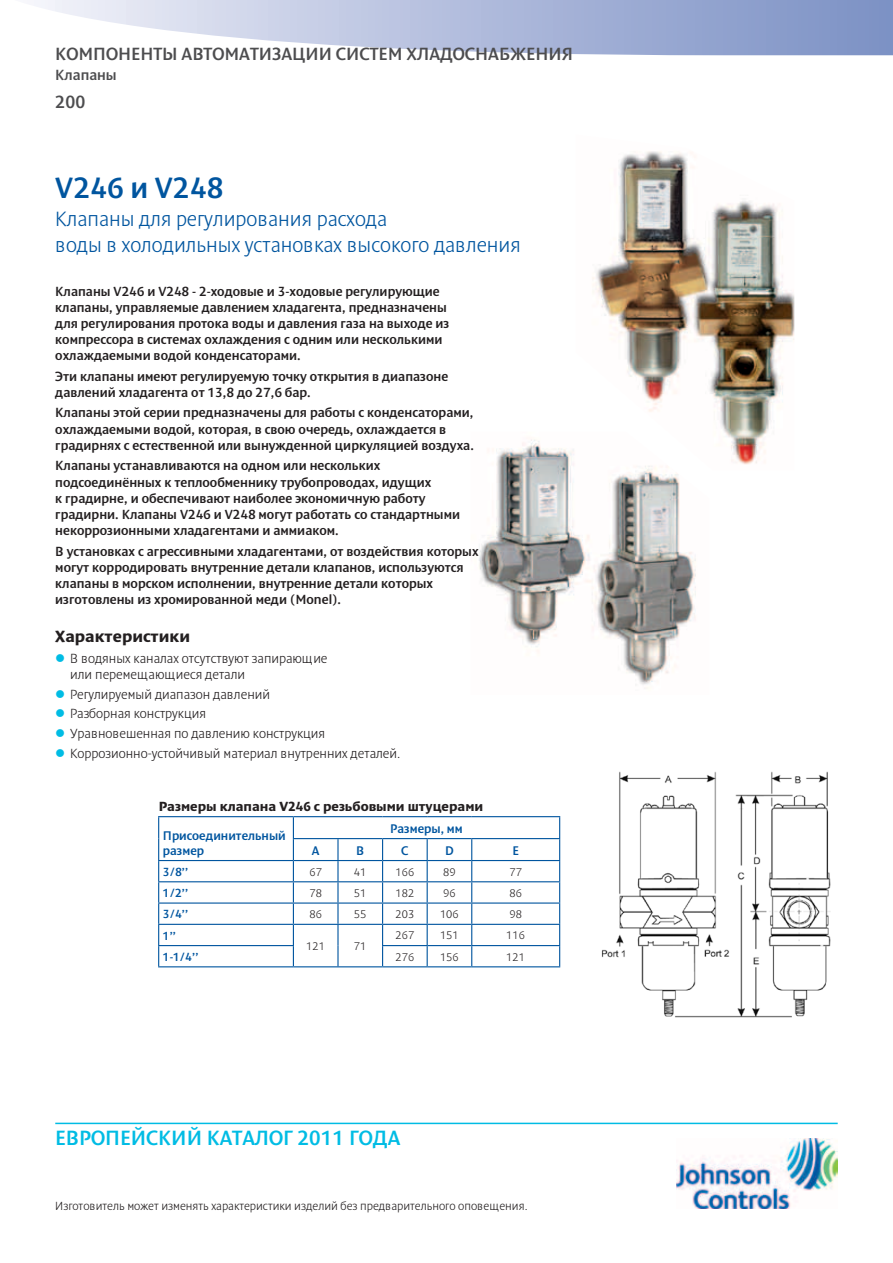
<style>
.page{position:relative;width:893px;height:1263px;background:#fff}
.page>*{position:absolute;margin:0;border:0;box-sizing:border-box;transform-origin:0 0}
.t1{font:30px "Denda New C";color:#00559f}
.t2{font:21px/25.2px "Denda New Light C";color:#00559f}
.t3{font:21px "Denda New C";color:#00bce4}
.t4{font:18px "Denda New C";color:#4d4d4f}
.t5{font:700 16.5px "Denda New C";color:#231f20}
.t6{font:15px "Denda New C";color:#4d4d4f}
.t7{font:13.5px/16.2px "Denda New C";color:#231f20}
.t8{font:13.5px/19.6px "Denda New Light C";color:#231f20}
.t9{font:700 13.5px "Denda New C";color:#231f20}
.t10{font:12.75px/15px "Denda New C";color:#00559f}
.t11{font:12px "Denda New Light C";color:#231f20}
.t12{font:12px "Denda New C";color:#00559f}
.t13{font:11.25px "Denda New Light C";color:#231f20}
</style>
<div class="page">
<img style="left:677px;top:1138px;width:161px;height:70px">
<hr style="left:55px;top:1123px;width:783px;height:1px;background:#00bce4">
<svg style="left:34px;top:0;width:859px;height:55px"></svg>
<img style="left:479px;top:439px;width:217px;height:250px">
<img style="left:576px;top:151px;width:218px;height:319px">
<img style="left:601px;top:771px;width:230px;height:247px">
<svg style="left:159px;top:817px;width:400px;height:149px"></svg>
<hr style="left:158px;top:966px;width:135px;height:1px;background:#00559f">
<hr style="left:293px;top:966px;width:45px;height:1px;background:#00559f">
<hr style="left:338px;top:966px;width:45px;height:1px;background:#00559f">
<hr style="left:383px;top:966px;width:44px;height:1px;background:#00559f">
<hr style="left:427px;top:966px;width:45px;height:1px;background:#00559f">
<hr style="left:472px;top:966px;width:88px;height:1px;background:#00559f">
<hr style="left:158px;top:816px;width:135px;height:1px;background:#00559f">
<hr style="left:293px;top:816px;width:45px;height:1px;background:#00559f">
<hr style="left:338px;top:816px;width:45px;height:1px;background:#00559f">
<hr style="left:383px;top:816px;width:44px;height:1px;background:#00559f">
<hr style="left:427px;top:816px;width:45px;height:1px;background:#00559f">
<hr style="left:472px;top:816px;width:88px;height:1px;background:#00559f">
<hr style="left:293px;top:838px;width:45px;height:1px;background:#00559f">
<hr style="left:338px;top:838px;width:45px;height:1px;background:#00559f">
<hr style="left:337px;top:839px;width:2px;height:21px;background:#00559f">
<hr style="left:383px;top:838px;width:44px;height:1px;background:#00559f">
<hr style="left:427px;top:838px;width:45px;height:1px;background:#00559f">
<hr style="left:472px;top:838px;width:88px;height:1px;background:#00559f">
<hr style="left:158px;top:860px;width:135px;height:1px;background:#00559f">
<hr style="left:293px;top:860px;width:45px;height:1px;background:#00559f">
<hr style="left:338px;top:860px;width:45px;height:1px;background:#00559f">
<hr style="left:337px;top:861px;width:2px;height:20px;background:#00559f">
<hr style="left:383px;top:860px;width:44px;height:1px;background:#00559f">
<hr style="left:427px;top:860px;width:45px;height:1px;background:#00559f">
<hr style="left:472px;top:860px;width:88px;height:1px;background:#00559f">
<hr style="left:158px;top:881px;width:135px;height:1px;background:#00559f">
<hr style="left:293px;top:881px;width:45px;height:1px;background:#00559f">
<hr style="left:338px;top:881px;width:45px;height:1px;background:#00559f">
<hr style="left:337px;top:882px;width:2px;height:20px;background:#00559f">
<hr style="left:383px;top:881px;width:44px;height:1px;background:#00559f">
<hr style="left:427px;top:881px;width:45px;height:1px;background:#00559f">
<hr style="left:472px;top:881px;width:88px;height:1px;background:#00559f">
<hr style="left:158px;top:902px;width:135px;height:2px;background:#00559f">
<hr style="left:293px;top:902px;width:45px;height:2px;background:#00559f">
<hr style="left:338px;top:902px;width:45px;height:2px;background:#00559f">
<hr style="left:337px;top:904px;width:2px;height:20px;background:#00559f">
<hr style="left:383px;top:902px;width:44px;height:2px;background:#00559f">
<hr style="left:427px;top:902px;width:45px;height:2px;background:#00559f">
<hr style="left:472px;top:902px;width:88px;height:2px;background:#00559f">
<hr style="left:158px;top:924px;width:135px;height:1px;background:#00559f">
<hr style="left:293px;top:924px;width:45px;height:1px;background:#00559f">
<hr style="left:338px;top:924px;width:45px;height:1px;background:#00559f">
<hr style="left:337px;top:925px;width:2px;height:20px;background:#00559f">
<hr style="left:337px;top:945px;width:2px;height:21px;background:#00559f">
<hr style="left:383px;top:924px;width:44px;height:1px;background:#00559f">
<hr style="left:427px;top:924px;width:45px;height:1px;background:#00559f">
<hr style="left:472px;top:924px;width:88px;height:1px;background:#00559f">
<hr style="left:158px;top:945px;width:136px;height:1px;background:#00559f">
<svg style="left:158px;top:817px;width:1px;height:149px"></svg>
<svg style="left:293px;top:817px;width:1px;height:149px"></svg>
<hr style="left:382px;top:945px;width:45px;height:1px;background:#00559f">
<svg style="left:382px;top:839px;width:1px;height:127px"></svg>
<hr style="left:427px;top:945px;width:45px;height:1px;background:#00559f">
<svg style="left:427px;top:839px;width:1px;height:127px"></svg>
<hr style="left:472px;top:945px;width:88px;height:1px;background:#00559f">
<svg style="left:471px;top:839px;width:1px;height:127px"></svg>
<svg style="left:559px;top:817px;width:1px;height:149px"></svg>
<h3 class="t4" style="left:55px;top:44px;width:519px">КОМПОНЕНТЫ АВТОМАТИЗАЦИИ СИСТЕМ ХЛАДОСНАБЖЕНИЯ</h3>
<p class="t6" style="left:55px;top:67px;width:63px">Клапаны</p>
<h3 class="t4" style="left:55px;top:92px;width:32px">200</h3>
<h1 class="t1" style="left:55px;top:172px;width:170px">V246 и V248</h1>
<h2 class="t2" style="left:55px;top:207px;width:467px">Клапаны для регулирования расхода<br>воды в холодильных установках высокого давления</h2>
<p class="t7" style="left:55px;top:283px;width:396px">Клапаны V246 и V248 - 2-ходовые и 3-ходовые регулирующие клапаны, управляемые давлением хладагента, предназначены для регулирования протока воды и давления газа на выходе из компрессора в системах охлаждения с одним или несколькими охлаждаемыми водой конденсаторами.</p>
<p class="t7" style="left:55px;top:368px;width:394px">Эти клапаны имеют регулируемую точку открытия в диапазоне давлений хладагента от 13,8 до 27,6 бар.</p>
<p class="t7" style="left:55px;top:405px;width:420px">Клапаны этой серии предназначены для работы с конденсаторами, охлаждаемыми водой, которая, в свою очередь, охлаждается в градирнях с естественной или вынужденной циркуляцией воздуха.</p>
<p class="t7" style="left:55px;top:458px;width:406px">Клапаны устанавливаются на одном или нескольких подсоединённых к теплообменнику трубопроводах, идущих<br>к градирне, и обеспечивают наиболее экономичную работу градирни. Клапаны V246 и V248 могут работать со стандартными некоррозионными хладагентами и аммиаком.</p>
<p class="t7" style="left:55px;top:543px;width:425px">В установках с агрессивными хладагентами, от воздействия которых могут корродировать внутренние детали клапанов, используются клапаны в морском исполнении, внутренние детали которых изготовлены из хромированной меди (Monel).</p>
<p class="t5" style="left:55px;top:628px;width:136px">Характеристики</p>
<p class="t8" style="left:70px;top:650px;width:259px;line-height:16.2px">В водяных каналах отсутствуют запирающие или перемещающиеся детали</p>
<p class="t8" style="left:70px;top:684px;width:332px">Регулируемый диапазон давлений<br>Разборная конструкция<br>Уравновешенная по давлению конструкция Коррозионно-устойчивый материал внутренних деталей.</p>
<p class="t9" style="left:159px;top:799px;width:326px">Размеры клапана V246 с резьбовыми штуцерами</p>
<p class="t10" style="left:163px;top:828px;width:124px">Присоединительный размер</p>
<p class="t10" style="left:390px;top:821px;width:74px">Размеры, мм</p>
<p class="t10" style="left:312px;top:843px;width:9px">A</p>
<p class="t10" style="left:356px;top:843px;width:9px">B</p>
<p class="t10" style="left:401px;top:843px;width:9px">C</p>
<p class="t10" style="left:445px;top:843px;width:10px">D</p>
<p class="t10" style="left:512px;top:843px;width:8px">E</p>
<p class="t12" style="left:163px;top:865px;width:27px">3/8’’</p>
<p class="t13" style="left:309px;top:866px;width:14px">67</p>
<p class="t13" style="left:354px;top:866px;width:14px">41</p>
<p class="t13" style="left:395px;top:866px;width:20px">166</p>
<p class="t13" style="left:443px;top:866px;width:14px">89</p>
<p class="t13" style="left:509px;top:866px;width:14px">77</p>
<p class="t12" style="left:163px;top:887px;width:27px">1/2’’</p>
<p class="t13" style="left:309px;top:887px;width:14px">78</p>
<p class="t13" style="left:354px;top:887px;width:14px">51</p>
<p class="t13" style="left:395px;top:887px;width:20px">182</p>
<p class="t13" style="left:443px;top:887px;width:14px">96</p>
<p class="t13" style="left:509px;top:887px;width:14px">86</p>
<p class="t12" style="left:163px;top:908px;width:27px">3/4’’</p>
<p class="t13" style="left:309px;top:908px;width:14px">86</p>
<p class="t13" style="left:354px;top:908px;width:14px">55</p>
<p class="t13" style="left:395px;top:908px;width:20px">203</p>
<p class="t13" style="left:440px;top:908px;width:20px">106</p>
<p class="t13" style="left:509px;top:908px;width:14px">98</p>
<p class="t12" style="left:163px;top:929px;width:15px">1’’</p>
<p class="t13" style="left:306px;top:940px;width:20px">121</p>
<p class="t13" style="left:354px;top:940px;width:14px">71</p>
<p class="t13" style="left:395px;top:929px;width:20px">267</p>
<p class="t13" style="left:440px;top:929px;width:20px">151</p>
<p class="t13" style="left:506px;top:929px;width:20px">116</p>
<p class="t12" style="left:163px;top:950px;width:37px">1-1/4’’</p>
<p class="t13" style="left:395px;top:951px;width:20px">276</p>
<p class="t13" style="left:440px;top:951px;width:20px">156</p>
<p class="t13" style="left:506px;top:951px;width:20px">121</p>
<h2 class="t3" style="left:55px;top:1127px;width:346px">ЕВРОПЕЙСКИЙ КАТАЛОГ 2011 ГОДА</h2>
<p class="t11" style="left:55px;top:1199px;width:474px">Изготовитель может изменять характеристики изделий без предварительного оповещения.</p>
</div>
